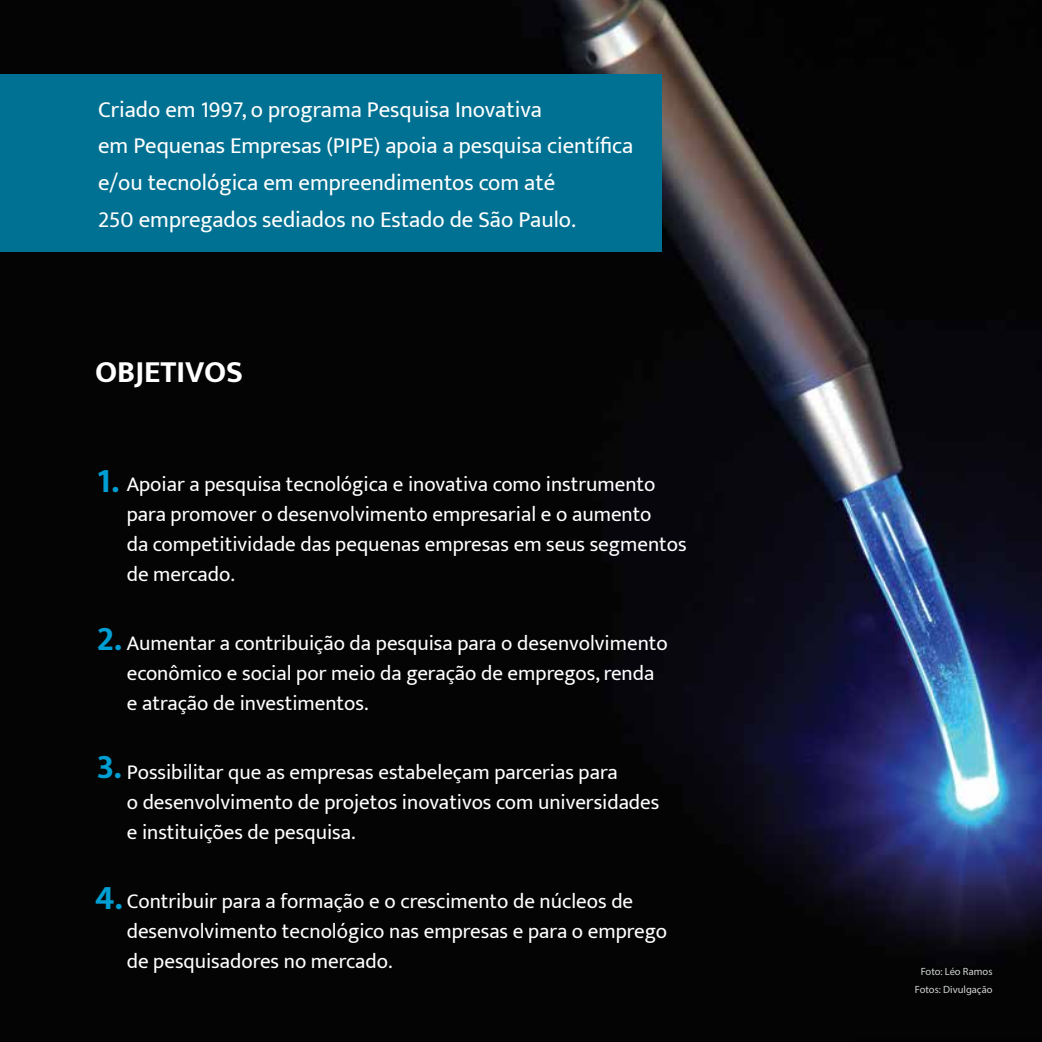
<style>
.page{position:relative;width:1042px;height:1042px;background:#fff}
.page>*{position:absolute;margin:0;border:0;box-sizing:border-box;transform-origin:0 0}
.t1{font:700 35px "Mukta";color:#009ed2}
.t2{font:700 31.5px "Mukta";color:#fff}
.t3{font:22.75px/36.8px "Mukta";color:#fff}
.t4{font:21px/29.8px "Mukta";color:#fff}
.t5{font:10.5px/17.5px "Myriad Pro";color:#d1d3d4;text-align:center}
</style>
<div class="page">
<img style="left:0;top:0;width:1042px;height:1042px">
<div style="left:0;top:74px;width:662px;height:178px;background:#007192"></div>
<p class="t3" style="left:98px;top:90px;width:537px">Criado em 1997, o programa Pesquisa Inovativa<br>em Pequenas Empresas (PIPE) apoia a pesquisa científica e/ou tecnológica em empreendimentos com até<br>250 empregados sediados no Estado de São Paulo.</p>
<h2 class="t2" style="left:95px;top:353px;width:150px">OBJETIVOS</h2>
<h1 class="t1" style="left:97px;top:459px;width:24px">1.</h1>
<p class="t4" style="left:127px;top:469px;width:561px">Apoiar a pesquisa tecnológica e inovativa como instrumento para promover o desenvolvimento empresarial e o aumento<br>da competitividade das pequenas empresas em seus segmentos de mercado.</p>
<h1 class="t1" style="left:97px;top:618px;width:27px">2.</h1>
<p class="t4" style="left:127px;top:628px;width:542px">Aumentar a contribuição da pesquisa para o desenvolvimento econômico e social por meio da geração de empregos, renda e atração de investimentos.</p>
<h1 class="t1" style="left:97px;top:745px;width:26px">3.</h1>
<p class="t4" style="left:127px;top:757px;width:534px">Possibilitar que as empresas estabeleçam parcerias para<br>o desenvolvimento de projetos inovativos com universidades e instituições de pesquisa.</p>
<h1 class="t1" style="left:95px;top:876px;width:29px">4.</h1>
<p class="t4" style="left:127px;top:886px;width:542px">Contribuir para a formação e o crescimento de núcleos de desenvolvimento tecnológico nas empresas e para o emprego de pesquisadores no mercado.</p>
<p class="t5" style="left:915px;top:963px;width:79px">Foto: Léo Ramos<br>Fotos: Divulgação</p>
</div>
